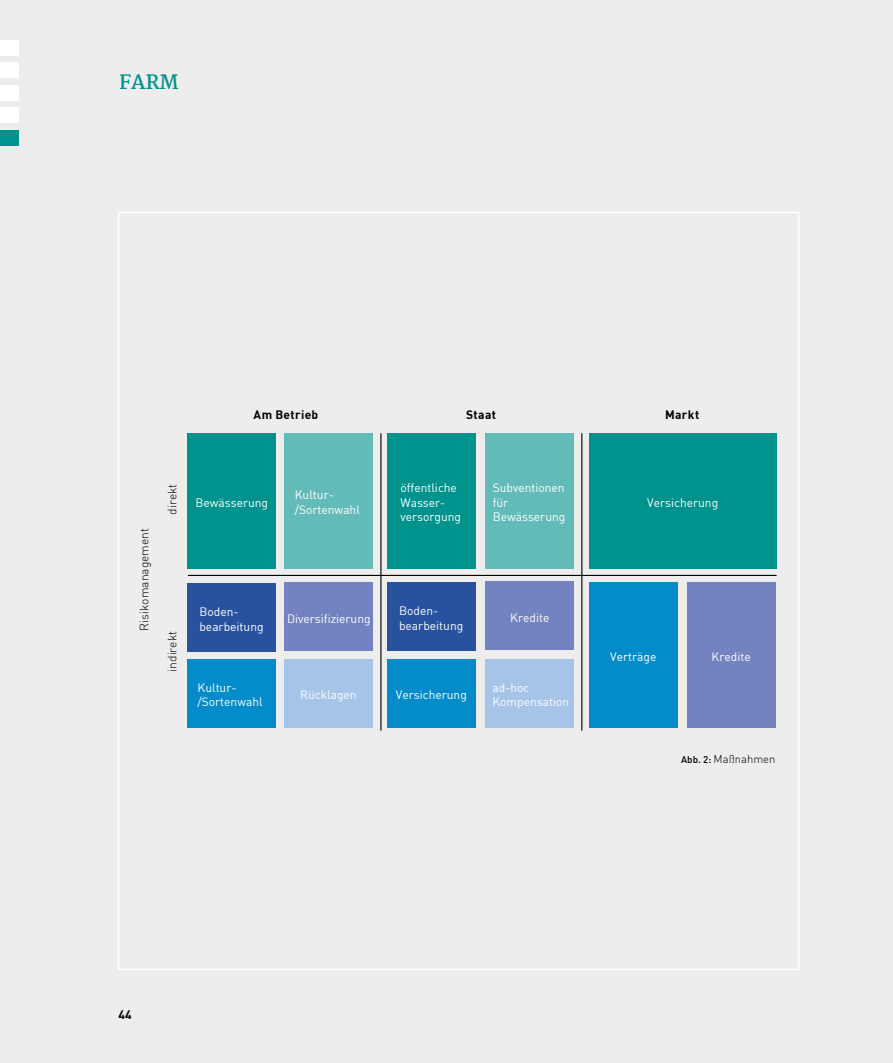
<style>
.page{position:relative;width:893px;height:1063px;background:#ededed}
.page>*{position:absolute;margin:0;border:0;box-sizing:border-box;transform-origin:0 0}
.t1{font:700 19.5px "Martel";color:#00928c}
.t2{font:700 12.15px "DIN";color:#000}
.t3{font:12px/14.4px "DIN";color:#fff}
.t4{font:300 12px "DIN";color:#000}
.t5{font:700 12px "DIN";letter-spacing:.03em;color:#000}
.t6{font:300 11.25px "DIN";color:#000}
.s1{font-weight:500;font-size:9.75px}
</style>
<div class="page">
<div style="left:0;top:40px;width:19px;height:15px;background:#fff"></div>
<div style="left:0;top:63px;width:19px;height:15px;background:#fff"></div>
<div style="left:0;top:85px;width:19px;height:15px;background:#fff"></div>
<div style="left:0;top:108px;width:19px;height:15px;background:#fff"></div>
<div style="left:0;top:130px;width:19px;height:15px;background:#00928c"></div>
<div style="left:188px;top:433px;width:88px;height:136px;background:#00928c"></div>
<div style="left:284px;top:433px;width:89px;height:136px;background:#63bbb9"></div>
<div style="left:387px;top:433px;width:89px;height:136px;background:#00928c"></div>
<div style="left:486px;top:433px;width:88px;height:136px;background:#63bbb9"></div>
<div style="left:589px;top:433px;width:187px;height:136px;background:#00928c"></div>
<div style="left:589px;top:582px;width:89px;height:146px;background:#048cca"></div>
<div style="left:687px;top:582px;width:88px;height:146px;background:#7283c0"></div>
<div style="left:387px;top:659px;width:89px;height:69px;background:#048cca"></div>
<div style="left:486px;top:581px;width:88px;height:69px;background:#7283c0"></div>
<div style="left:188px;top:659px;width:88px;height:69px;background:#048cca"></div>
<div style="left:284px;top:659px;width:89px;height:69px;background:#a6c4e7"></div>
<div style="left:486px;top:659px;width:88px;height:69px;background:#a6c4e7"></div>
<div style="left:387px;top:582px;width:89px;height:69px;background:#2852a0"></div>
<div style="left:285px;top:582px;width:88px;height:69px;background:#7283c0"></div>
<div style="left:188px;top:583px;width:88px;height:69px;background:#2852a0"></div>
<hr style="left:188px;top:575px;width:589px;height:1px;background:#000">
<hr style="left:380px;top:433px;width:1px;height:298px;background:#000">
<hr style="left:581px;top:433px;width:1px;height:298px;background:#000">
<h1 class="t1" style="left:119px;top:71px;width:61px">FARM</h1>
<p class="t5" style="left:254px;top:406px;width:66px">Am Betrieb</p>
<p class="t5" style="left:466px;top:406px;width:31px">Staat</p>
<p class="t5" style="left:665px;top:406px;width:36px">Markt</p>
<p class="t4" style="left:137px;top:631px;width:104px;rotate:-90deg">Risikomanagement</p>
<p class="t4" style="left:165px;top:515px;width:32px;rotate:-90deg">direkt</p>
<p class="t4" style="left:165px;top:672px;width:42px;rotate:-90deg">indirekt</p>
<p class="t3" style="left:195px;top:495px;width:74px">Bewässerung</p>
<p class="t3" style="left:295px;top:488px;width:67px">Kultur-/Sortenwahl</p>
<p class="t3" style="left:400px;top:480px;width:62px">öffentliche<br>Wasser&shy;versorgung</p>
<p class="t3" style="left:493px;top:480px;width:74px">Subventionen für<br>Bewässerung</p>
<p class="t3" style="left:199px;top:605px;width:66px">Boden&shy;bearbeitung</p>
<p class="t3" style="left:399px;top:604px;width:66px">Boden&shy;bearbeitung</p>
<p class="t3" style="left:287px;top:611px;width:85px">Diversifizierung</p>
<p class="t3" style="left:510px;top:610px;width:41px">Kredite</p>
<p class="t3" style="left:198px;top:680px;width:67px">Kultur-/Sortenwahl</p>
<p class="t3" style="left:492px;top:680px;width:78px">ad-hoc<br>Kompensation</p>
<p class="t3" style="left:396px;top:687px;width:72px">Versicherung</p>
<p class="t3" style="left:300px;top:687px;width:58px">Rücklagen</p>
<p class="t3" style="left:647px;top:495px;width:72px">Versicherung</p>
<p class="t3" style="left:610px;top:649px;width:48px">Verträge</p>
<p class="t3" style="left:712px;top:649px;width:41px">Kredite</p>
<p class="t6" style="left:681px;top:752px;width:96px"><span class="s1">Abb. 2:</span> Maßnahmen</p>
<p class="t2" style="left:119px;top:1007px;width:15px">44</p>
</div>
